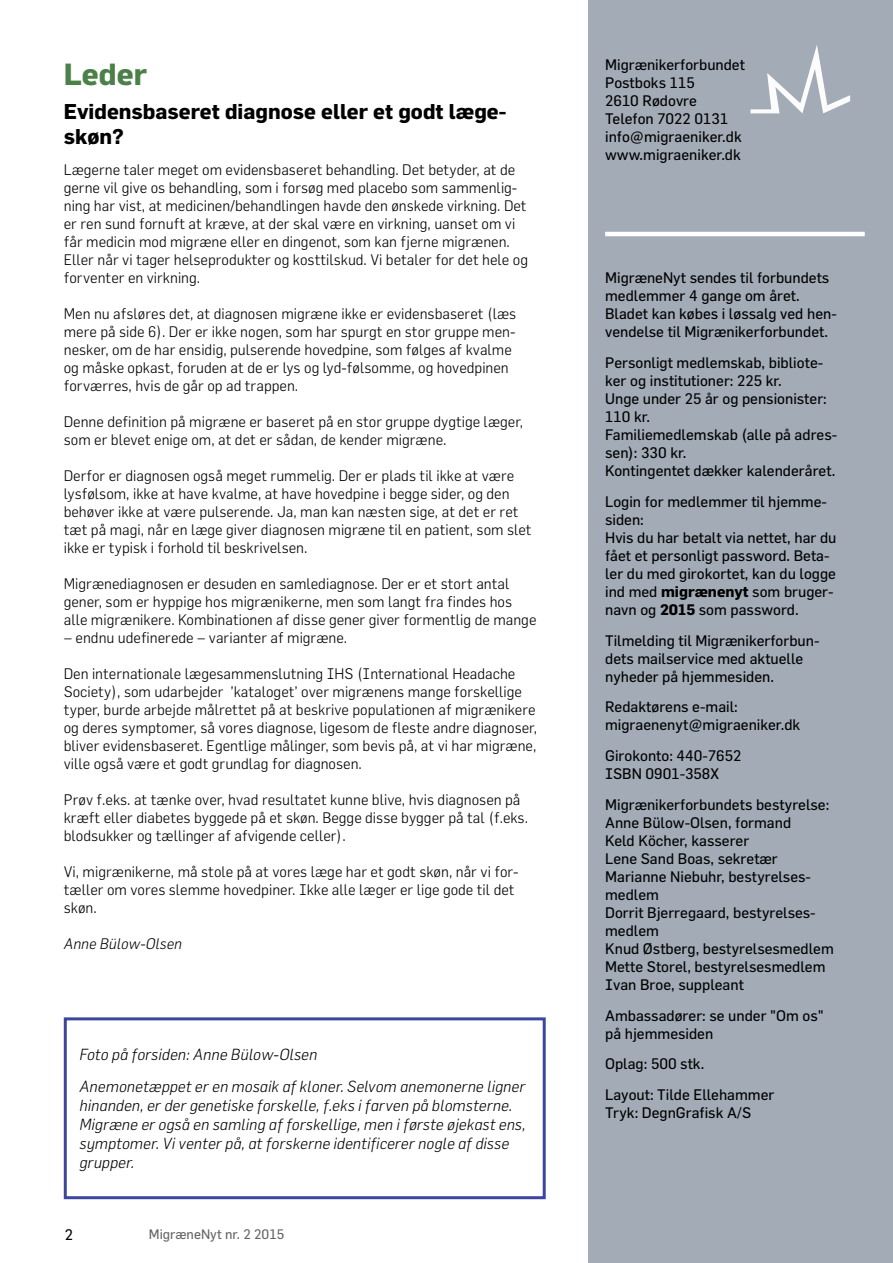
<style>
.page{position:relative;width:893px;height:1263px;background:#fff}
.page>*{position:absolute;margin:0;border:0;box-sizing:border-box;transform-origin:0 0}
.t1{font:700 30px "Flama";color:#4b8149}
.t2{font:700 21px/25.2px "Flama";color:#000}
.t3{font:italic 300 15.75px/18.9px "Flama";color:#000}
.t4{font:300 15px/18px "Flama";color:#000}
.t5{font:15px/18px "Flama";color:#000}
.t6{font:15px/18px "Flama";color:#000101}
.t7{font:italic 300 15px "Flama";color:#000}
.t8{font:13.5px "Flama";color:#636466}
.s1{font-weight:700}
</style>
<div class="page">
<div style="left:588px;top:0;width:305px;height:1263px;background:#a2abb6"></div>
<svg style="left:750px;top:45px;width:100px;height:68px"></svg>
<div style="left:64px;top:1017px;width:482px;height:182px;border:3px solid #3d469d"></div>
<hr style="left:605px;top:232px;width:260px;height:4px;background:#fff">
<h1 class="t1" style="left:64px;top:56px;width:85px">Leder</h1>
<h2 class="t2" style="left:64px;top:98px;width:444px">Evidensbaseret diagnose eller et godt læge&shy;skøn?</h2>
<p class="t4" style="left:64px;top:160px;width:466px">Lægerne taler meget om evidensbaseret behandling. Det betyder, at de gerne vil give os behandling, som i forsøg med placebo som sammenlig&shy;ning har vist, at medicinen/behandlingen havde den ønskede virkning. Det er ren sund fornuft at kræve, at der skal være en virkning, uanset om vi får medicin mod migræne eller en dingenot, som kan fjerne migrænen.<br>Eller når vi tager helseprodukter og kosttilskud. Vi betaler for det hele og forventer en virkning.</p>
<p class="t4" style="left:64px;top:304px;width:454px">Men nu afsløres det, at diagnosen migræne ikke er evidensbaseret (læs mere på side 6). Der er ikke nogen, som har spurgt en stor gruppe men&shy;nesker, om de har ensidig, pulserende hovedpine, som følges af kvalme og måske opkast, foruden at de er lys og lyd-følsomme, og hovedpinen forværres, hvis de går op ad trappen.</p>
<p class="t4" style="left:64px;top:412px;width:461px">Denne definition på migræne er baseret på en stor gruppe dygtige læger, som er blevet enige om, at det er sådan, de kender migræne.</p>
<p class="t4" style="left:64px;top:466px;width:469px">Derfor er diagnosen også meget rummelig. Der er plads til ikke at være lysfølsom, ikke at have kvalme, at have hovedpine i begge sider, og den behøver ikke at være pulserende. Ja, man kan næsten sige, at det er ret tæt på magi, når en læge giver diagnosen migræne til en patient, som slet ikke er typisk i forhold til beskrivelsen.</p>
<p class="t4" style="left:64px;top:574px;width:474px">Migrænediagnosen er desuden en samlediagnose. Der er et stort antal gener, som er hyppige hos migrænikerne, men som langt fra findes hos alle migrænikere. Kombinationen af disse gener giver formentlig de mange</p>
<p class="t4" style="left:64px;top:628px;width:285px">– endnu udefinerede – varianter af migræne.</p>
<p class="t4" style="left:64px;top:664px;width:475px">Den internationale lægesammenslutning IHS (International Headache Society), som udarbejder ’kataloget’ over migrænens mange forskellige typer, burde arbejde målrettet på at beskrive populationen af migrænikere og deres symptomer, så vores diagnose, ligesom de fleste andre diagnoser, bliver evidensbaseret. Egentlige målinger, som bevis på, at vi har migræne, ville også være et godt grundlag for diagnosen.</p>
<p class="t4" style="left:64px;top:790px;width:466px">Prøv f.eks. at tænke over, hvad resultatet kunne blive, hvis diagnosen på kræft eller diabetes byggede på et skøn. Begge disse bygger på tal (f.eks. blodsukker og tællinger af afvigende celler).</p>
<p class="t4" style="left:64px;top:862px;width:456px">Vi, migrænikerne, må stole på at vores læge har et godt skøn, når vi for&shy;tæller om vores slemme hovedpiner. Ikke alle læger er lige gode til det skøn.</p>
<p class="t7" style="left:64px;top:934px;width:120px">Anne Bülow-Olsen</p>
<p class="t3" style="left:80px;top:1038px;width:447px;line-height:31.7px">Foto på forsiden: Anne Bülow-Olsen<br>Anemonetæppet er en mosaik af kloner. Selvom anemonerne ligner</p>
<p class="t3" style="left:80px;top:1095px;width:448px">hinanden, er der genetiske forskelle, f.eks i farven på blomsterne.<br>Migræne er også en samling af forskellige, men i første øjekast ens, symptomer. Vi venter på, at forskerne identificerer nogle af disse grupper.</p>
<p class="t5" style="left:65px;top:1225px;width:10px">2</p>
<p class="t8" style="left:149px;top:1225px;width:137px">MigræneNyt nr. 2 2015</p>
<p class="t5" style="left:605px;top:56px;width:141px">Migrænikerforbundet<br>Postboks 115<br>2610 Rødovre<br>Telefon 7022 0131 info@migraeniker.dk www.migraeniker.dk</p>
<p class="t5" style="left:605px;top:269px;width:233px">MigræneNyt sendes til forbundets medlemmer 4 gange om året.<br>Bladet kan købes i løssalg ved hen&shy;vendelse til Migrænikerforbundet.</p>
<p class="t5" style="left:605px;top:353px;width:234px">Personligt medlemskab, bibliote&shy;ker og institutioner: 225 kr.<br>Unge under 25 år og pensionister:<br>110 kr.<br>Familiemedlemskab (alle på adres&shy;sen): 330 kr.<br>Kontingentet dækker kalenderåret.</p>
<p class="t5" style="left:605px;top:492px;width:233px">Login for medlemmer til hjemme&shy;siden:<br>Hvis du har betalt via nettet, har du fået et personligt password. Beta&shy;ler du med girokortet, kan du logge ind med <span class="s1">migrænenyt</span> som bruger&shy;navn og <span class="s1">2015</span> som password.</p>
<p class="t5" style="left:605px;top:631px;width:216px">Tilmelding til Migrænikerforbun&shy;dets mailservice med aktuelle nyheder på hjemmesiden.</p>
<p class="t5" style="left:605px;top:698px;width:197px">Redaktørens e-mail: migraenenyt@migraeniker.dk</p>
<p class="t5" style="left:605px;top:746px;width:138px">Girokonto: 440-7652<br>ISBN 0901-358X</p>
<p class="t5" style="left:605px;top:795px;width:226px">Migrænikerforbundets bestyrelse:</p>
<p class="t6" style="left:605px;top:813px;width:230px">Anne Bülow-Olsen, formand<br>Keld Köcher, kasserer<br>Lene Sand Boas, sekretær<br>Marianne Niebuhr, bestyrelses&shy;medlem<br>Dorrit Bjerregaard, bestyrelses&shy;medlem<br>Knud Østberg, bestyrelsesmedlem<br>Mette Storel, bestyrelsesmedlem<br>Ivan Broe, suppleant</p>
<p class="t5" style="left:605px;top:1006px;width:220px">Ambassadører: se under "Om os" på hjemmesiden</p>
<p class="t5" style="left:605px;top:1048px;width:171px;line-height:30.8px">Oplag: 500 stk.<br>Layout: Tilde Ellehammer</p>
<p class="t5" style="left:605px;top:1103px;width:147px">Tryk: DegnGrafisk A/S</p>
</div>
